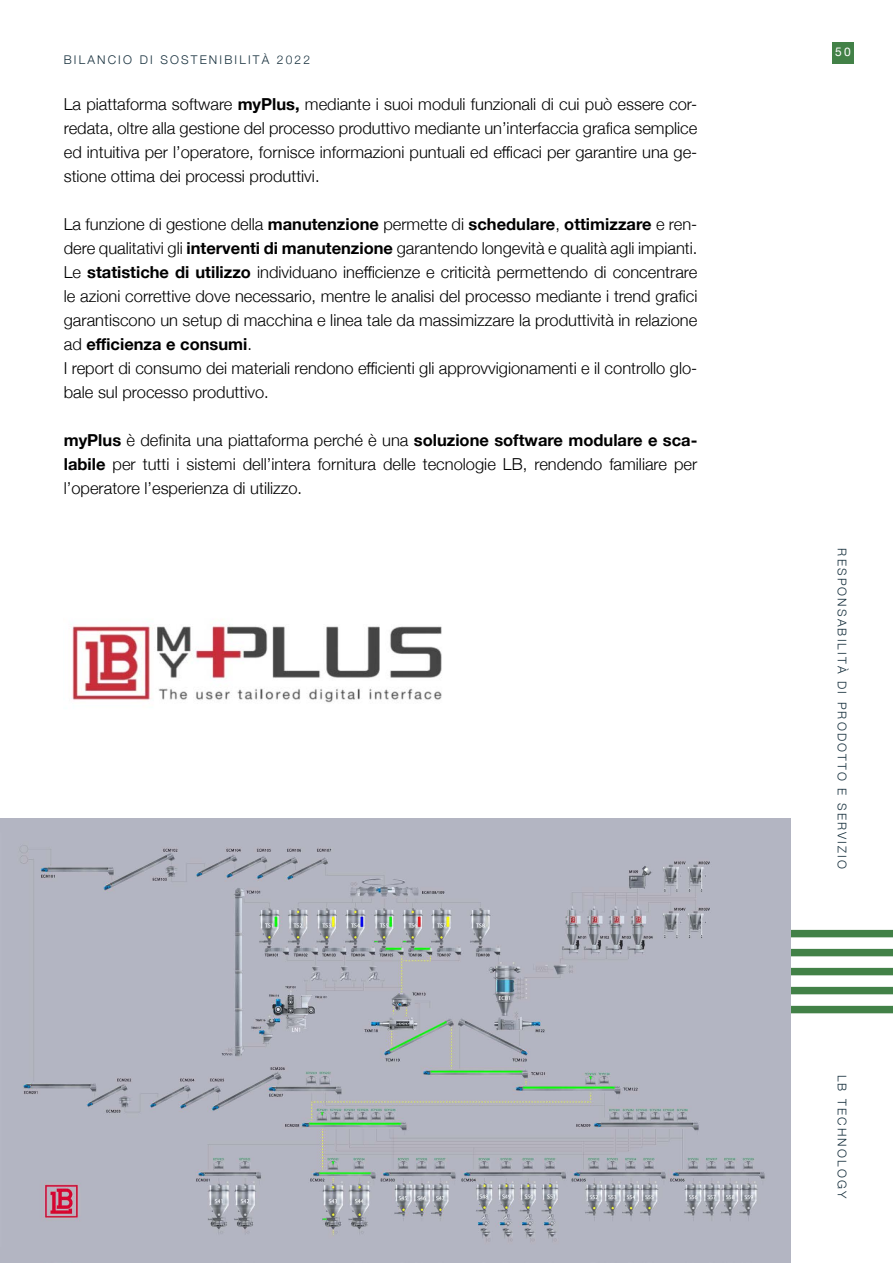
<style>
.page{position:relative;width:893px;height:1263px;background:#fff}
.page>*{position:absolute;margin:0;border:0;box-sizing:border-box;transform-origin:0 0}
.t1{font:300 16.5px/24px "Helvetica Neue";color:#000;text-align:justify}
.t2{font:300 12px "Helvetica Neue";letter-spacing:.18em;color:#17303d}
.t3{font:12px "Helvetica Neue";color:#fff}
.s1{font-weight:700}
</style>
<div class="page">
<div style="left:832px;top:42px;width:22px;height:21px;background:#428147"></div>
<div style="left:791px;top:1006px;width:102px;height:7px;background:#428147"></div>
<div style="left:791px;top:987px;width:102px;height:7px;background:#428147"></div>
<div style="left:791px;top:968px;width:102px;height:7px;background:#428147"></div>
<div style="left:791px;top:949px;width:102px;height:7px;background:#428147"></div>
<div style="left:791px;top:930px;width:102px;height:7px;background:#428147"></div>
<img style="left:0;top:818px;width:791px;height:445px">
<img style="left:72px;top:624px;width:370px;height:79px">
<p class="t2" style="left:64px;top:50px;width:248px">BILANCIO DI SOSTENIBILITÀ 2022</p>
<p class="t1" style="left:64px;top:91px;width:635px">La piattaforma software <span class="s1">myPlus,</span> mediante i suoi moduli funzionali di cui può essere cor&shy;redata, oltre alla gestione del processo produttivo mediante un’interfaccia grafica semplice ed intuitiva per l’operatore, fornisce informazioni puntuali ed efficaci per garantire una ge&shy;stione ottima dei processi produttivi.</p>
<p class="t1" style="left:64px;top:211px;width:635px;text-align:left">La funzione di gestione della <span class="s1">manutenzione</span> permette di <span class="s1">schedulare</span>, <span class="s1">ottimizzare</span> e ren&shy;dere qualitativi gli <span class="s1">interventi di manutenzione</span> garantendo longevità e qualità agli impianti.<br>Le <span class="s1">statistiche di utilizzo</span> individuano inefficienze e criticità permettendo di concentrare le azioni correttive dove necessario, mentre le analisi del processo mediante i trend grafici garantiscono un setup di macchina e linea tale da massimizzare la produttività in relazione ad <span class="s1">efficienza e consumi</span>.<br>I report di consumo dei materiali rendono efficienti gli approvvigionamenti e il controllo glo&shy;bale sul processo produttivo.</p>
<p class="t1" style="left:64px;top:427px;width:635px"><span class="s1">myPlus</span> è definita una piattaforma perché è una <span class="s1">soluzione software modulare e sca&shy;labile</span> per tutti i sistemi dell’intera fornitura delle tecnologie LB, rendendo familiare per l’operatore l’esperienza di utilizzo.</p>
<p class="t3" style="left:835px;top:43px;width:17px">50</p>
<p class="t2" style="left:852px;top:548px;width:322px;rotate:90deg">RESPONSABILITÀ DI PRODOTTO E SERVIZIO</p>
<p class="t2" style="left:852px;top:1075px;width:125px;rotate:90deg">LB TECHNOLOGY</p>
</div>
